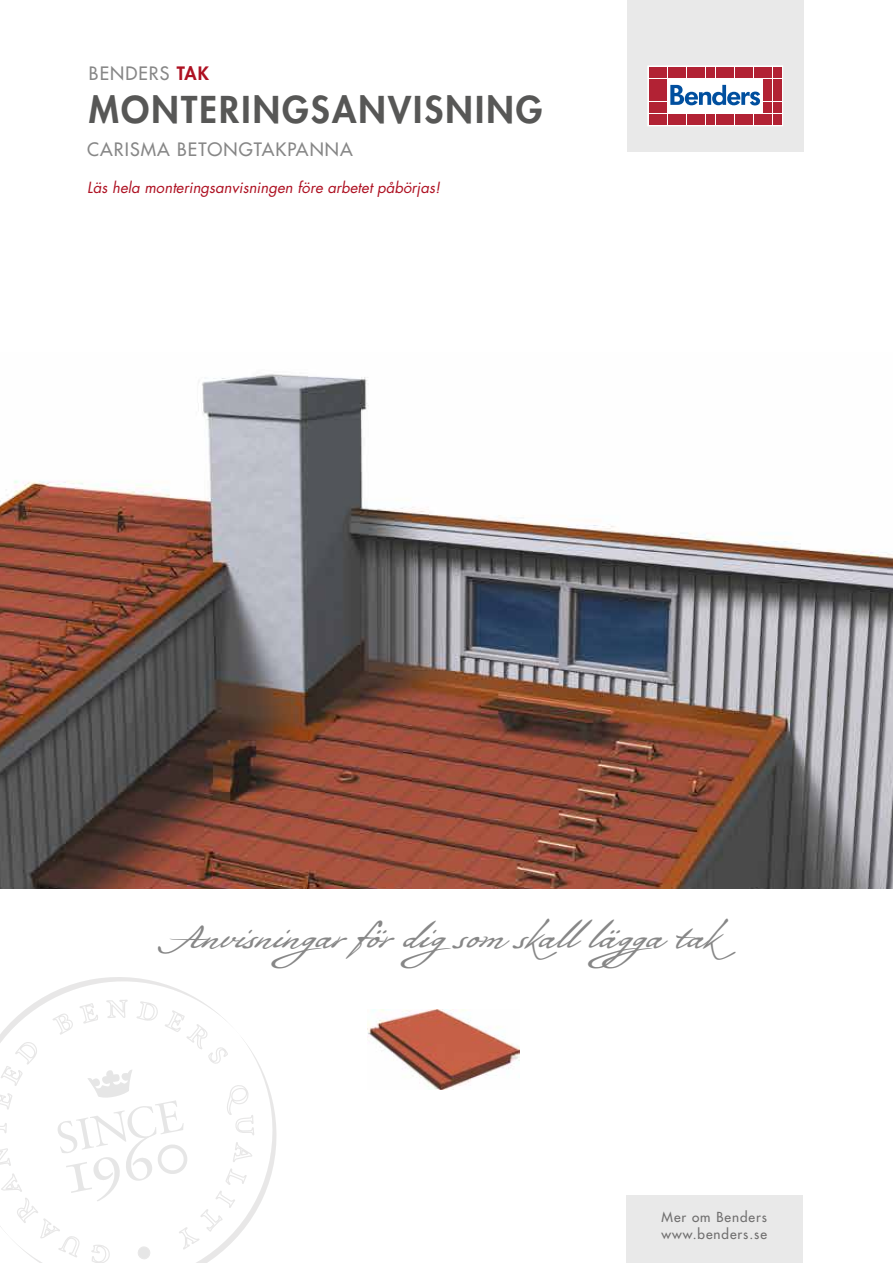
<style>
.page{position:relative;width:893px;height:1263px;background:#fff}
.page>*{position:absolute;margin:0;border:0;box-sizing:border-box;transform-origin:0 0}
.t1{font:37.5px "Bolivar";color:#878787}
.t2{font:800 36px "Futura Std";letter-spacing:.06em;color:#575756}
.t3{font:500 18px "Futura Std";letter-spacing:.06em;color:#878787}
.t4{font:italic 15px "Futura Std";color:#ae1122}
.t5{font:500 13.5px/16.2px "Futura Std";letter-spacing:.07em;color:#706f6f}
.s1{font-weight:800;color:#ae1122}
</style>
<div class="page">
<img style="left:368px;top:1010px;width:152px;height:80px">
<img style="left:0;top:374px;width:893px;height:515px">
<div style="left:626px;top:1195px;width:177px;height:68px;background:#e9e9e9"></div>
<svg style="left:0;top:977px;width:277px;height:286px"></svg>
<div style="left:627px;top:0;width:177px;height:151px;background:#e9e9e9"></div>
<div style="left:648px;top:66px;width:135px;height:60px;background:#fff"></div>
<div style="left:648px;top:66px;width:135px;height:60px;border:1px solid #fff"></div>
<div style="left:649px;top:67px;width:8px;height:11px;background:#b22234"></div>
<div style="left:658px;top:67px;width:9px;height:11px;background:#b22234"></div>
<div style="left:649px;top:79px;width:8px;height:10px;background:#b22234"></div>
<div style="left:658px;top:79px;width:9px;height:10px;background:#b22234"></div>
<div style="left:649px;top:91px;width:8px;height:10px;background:#b22234"></div>
<div style="left:658px;top:91px;width:9px;height:10px;background:#b22234"></div>
<div style="left:649px;top:102px;width:8px;height:11px;background:#b22234"></div>
<div style="left:658px;top:102px;width:9px;height:11px;background:#b22234"></div>
<div style="left:649px;top:114px;width:8px;height:11px;background:#b22234"></div>
<div style="left:658px;top:114px;width:9px;height:11px;background:#b22234"></div>
<div style="left:668px;top:67px;width:8px;height:11px;background:#b22234"></div>
<div style="left:678px;top:67px;width:8px;height:11px;background:#b22234"></div>
<div style="left:687px;top:67px;width:8px;height:11px;background:#b22234"></div>
<div style="left:697px;top:67px;width:8px;height:11px;background:#b22234"></div>
<div style="left:706px;top:67px;width:9px;height:11px;background:#b22234"></div>
<div style="left:716px;top:67px;width:8px;height:11px;background:#b22234"></div>
<div style="left:725px;top:67px;width:9px;height:11px;background:#b22234"></div>
<div style="left:735px;top:67px;width:8px;height:11px;background:#b22234"></div>
<div style="left:744px;top:67px;width:9px;height:11px;background:#b22234"></div>
<div style="left:754px;top:67px;width:8px;height:11px;background:#b22234"></div>
<div style="left:668px;top:114px;width:8px;height:11px;background:#b22234"></div>
<div style="left:678px;top:114px;width:8px;height:11px;background:#b22234"></div>
<div style="left:687px;top:114px;width:8px;height:11px;background:#b22234"></div>
<div style="left:697px;top:114px;width:8px;height:11px;background:#b22234"></div>
<div style="left:706px;top:114px;width:9px;height:11px;background:#b22234"></div>
<div style="left:716px;top:114px;width:8px;height:11px;background:#b22234"></div>
<div style="left:725px;top:114px;width:9px;height:11px;background:#b22234"></div>
<div style="left:735px;top:114px;width:8px;height:11px;background:#b22234"></div>
<div style="left:744px;top:114px;width:9px;height:11px;background:#b22234"></div>
<div style="left:754px;top:114px;width:8px;height:11px;background:#b22234"></div>
<div style="left:763px;top:67px;width:9px;height:11px;background:#b22234"></div>
<div style="left:773px;top:67px;width:8px;height:11px;background:#b22234"></div>
<div style="left:763px;top:79px;width:9px;height:10px;background:#b22234"></div>
<div style="left:773px;top:79px;width:8px;height:10px;background:#b22234"></div>
<div style="left:763px;top:91px;width:9px;height:10px;background:#b22234"></div>
<div style="left:773px;top:91px;width:8px;height:10px;background:#b22234"></div>
<div style="left:763px;top:102px;width:9px;height:11px;background:#b22234"></div>
<div style="left:773px;top:102px;width:8px;height:11px;background:#b22234"></div>
<div style="left:763px;top:114px;width:9px;height:11px;background:#b22234"></div>
<div style="left:773px;top:114px;width:8px;height:11px;background:#b22234"></div>
<svg style="left:670px;top:85px;width:90px;height:20px"></svg>
<p class="t3" style="left:89px;top:62px;width:121px">BENDERS <span class="s1">TAK</span></p>
<h2 class="t2" style="left:89px;top:87px;width:455px">MONTERINGSANVISNING</h2>
<p class="t3" style="left:87px;top:138px;width:267px">CARISMA BETONGTAKPANNA</p>
<p class="t4" style="left:87px;top:178px;width:355px">Läs hela monteringsanvisningen före arbetet påbörjas!</p>
<h1 class="t1" style="left:176px;top:912px;width:567px">Anvisningar för digsom skalllägga tak</h1>
<p class="t5" style="left:662px;top:1209px;width:107px">Mer om Benders www.benders.se</p>
</div>
